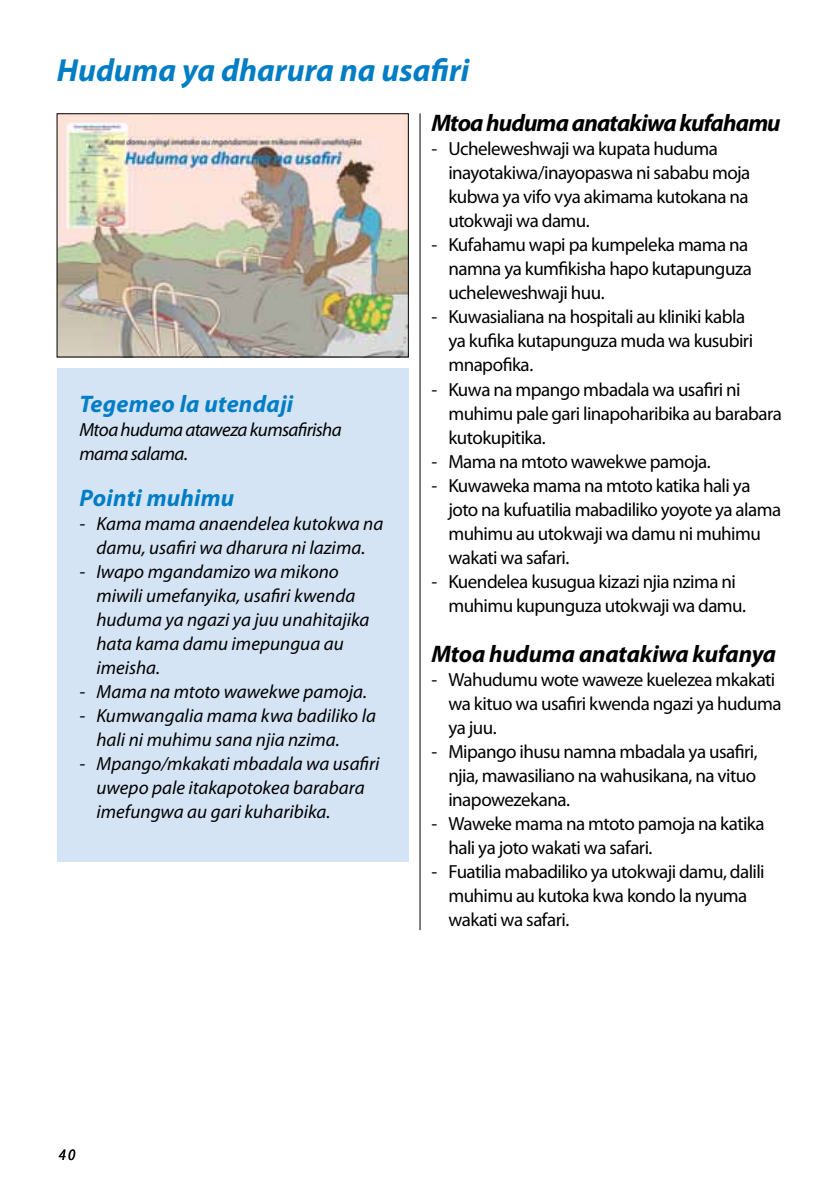
<style>
.page{position:relative;width:840px;height:1191px;background:#fff}
.page>*{position:absolute;margin:0;border:0;box-sizing:border-box;transform-origin:0 0}
.t1{font:italic 700 32px "Myriad Pro";color:#007dc5}
.t2{font:italic 700 24px "Myriad Pro";letter-spacing:.01em;color:#007dc5}
.t3{font:italic 700 24px "Myriad Pro";letter-spacing:-.03em;color:#000}
.t4{font:italic 700 24px "Myriad Pro";letter-spacing:-.01em;color:#000}
.t5{font:19px/24px "Myriad Pro";letter-spacing:-.03em;color:#000}
.t6{font:italic 19px/24px "Myriad Pro";color:#000}
.t7{font:italic 19px/24px "Myriad Pro";letter-spacing:-.03em;color:#000}
.t8{font:italic 16px "Myriad Pro";color:#000;scale:.91 1}
</style>
<div class="page">
<hr style="left:419px;top:113px;width:1px;height:817px;background:#000">
<div style="left:57px;top:369px;width:351px;height:493px;background:#d4e4f5"></div>
<img style="left:59px;top:115px;width:347px;height:240px">
<h1 class="t1" style="left:57px;top:49px;width:414px">Huduma ya dharura na usafiri</h1>
<p class="t2" style="left:79px;top:388px;width:215px">Tegemeo la utendaji</p>
<p class="t7" style="left:79px;top:418px;width:263px">Mtoa huduma ataweza kumsafirisha mama salama.</p>
<p class="t2" style="left:79px;top:482px;width:156px">Pointi muhimu</p>
<p class="t6" style="left:79px;top:512px;width:305px;text-align:center">- Kama mama anaendelea kutokwa na damu, usafiri wa dharura ni lazima.</p>
<p class="t6" style="left:96px;top:559px;width:274px;text-indent:-17px">- Iwapo mgandamizo wa mikono miwili umefanyika, usafiri kwenda huduma ya ngazi ya juu unahitajika hata kama damu imepungua au imeisha.</p>
<p class="t6" style="left:79px;top:679px;width:289px">- Mama na mtoto wawekwe pamoja.</p>
<p class="t6" style="left:96px;top:703px;width:281px;text-indent:-17px">- Kumwangalia mama kwa badiliko la hali ni muhimu sana njia nzima.</p>
<p class="t6" style="left:96px;top:751px;width:284px;text-indent:-17px">- Mpango/mkakati mbadala wa usafiri uwepo pale itakapotokea barabara imefungwa au gari kuharibika.</p>
<p class="t3" style="left:431px;top:108px;width:350px">Mtoa huduma anatakiwa kufahamu</p>
<p class="t5" style="left:448px;top:137px;width:303px;text-indent:-17px">- Ucheleweshwaji wa kupata huduma inayotakiwa/inayopaswa ni sababu moja kubwa ya vifo vya akimama kutokana na utokwaji wa damu.</p>
<p class="t5" style="left:448px;top:233px;width:305px;text-indent:-17px">- Kufahamu wapi pa kumpeleka mama na namna ya kumfikisha hapo kutapunguza ucheleweshwaji huu.</p>
<p class="t5" style="left:448px;top:305px;width:306px;text-indent:-17px">- Kuwasialiana na hospitali au kliniki kabla ya kufika kutapunguza muda wa kusubiri mnapofika.</p>
<p class="t5" style="left:448px;top:377px;width:335px;text-indent:-17px">- Kuwa na mpango mbadala wa usafiri ni muhimu pale gari linapoharibika au barabara kutokupitika.</p>
<p class="t5" style="left:431px;top:449px;width:281px">- Mama na mtoto wawekwe pamoja.</p>
<p class="t5" style="left:448px;top:473px;width:334px;text-indent:-17px">- Kuwaweka mama na mtoto katika hali ya joto na kufuatilia mabadiliko yoyote ya alama muhimu au utokwaji wa damu ni muhimu wakati wa safari.</p>
<p class="t5" style="left:448px;top:569px;width:299px;text-indent:-17px">- Kuendelea kusugua kizazi njia nzima ni muhimu kupunguza utokwaji wa damu.</p>
<p class="t4" style="left:431px;top:638px;width:346px">Mtoa huduma anatakiwa kufanya</p>
<p class="t5" style="left:448px;top:667px;width:334px;text-indent:-17px">- Wahudumu wote waweze kuelezea mkakati wa kituo wa usafiri kwenda ngazi ya huduma ya juu.</p>
<p class="t5" style="left:448px;top:739px;width:310px;text-align:justify;text-indent:-17px">- Mipango ihusu namna mbadala ya usafiri, njia, mawasiliano na wahusikana, na vituo inapowezekana.</p>
<p class="t5" style="left:448px;top:811px;width:317px;text-indent:-17px">- Waweke mama na mtoto pamoja na katika hali ya joto wakati wa safari.</p>
<p class="t5" style="left:448px;top:859px;width:317px;text-indent:-17px">- Fuatilia mabadiliko ya utokwaji damu, dalili muhimu au kutoka kwa kondo la nyuma wakati wa safari.</p>
<p class="t8" style="left:59px;top:1144px;width:20px">40</p>
</div>
